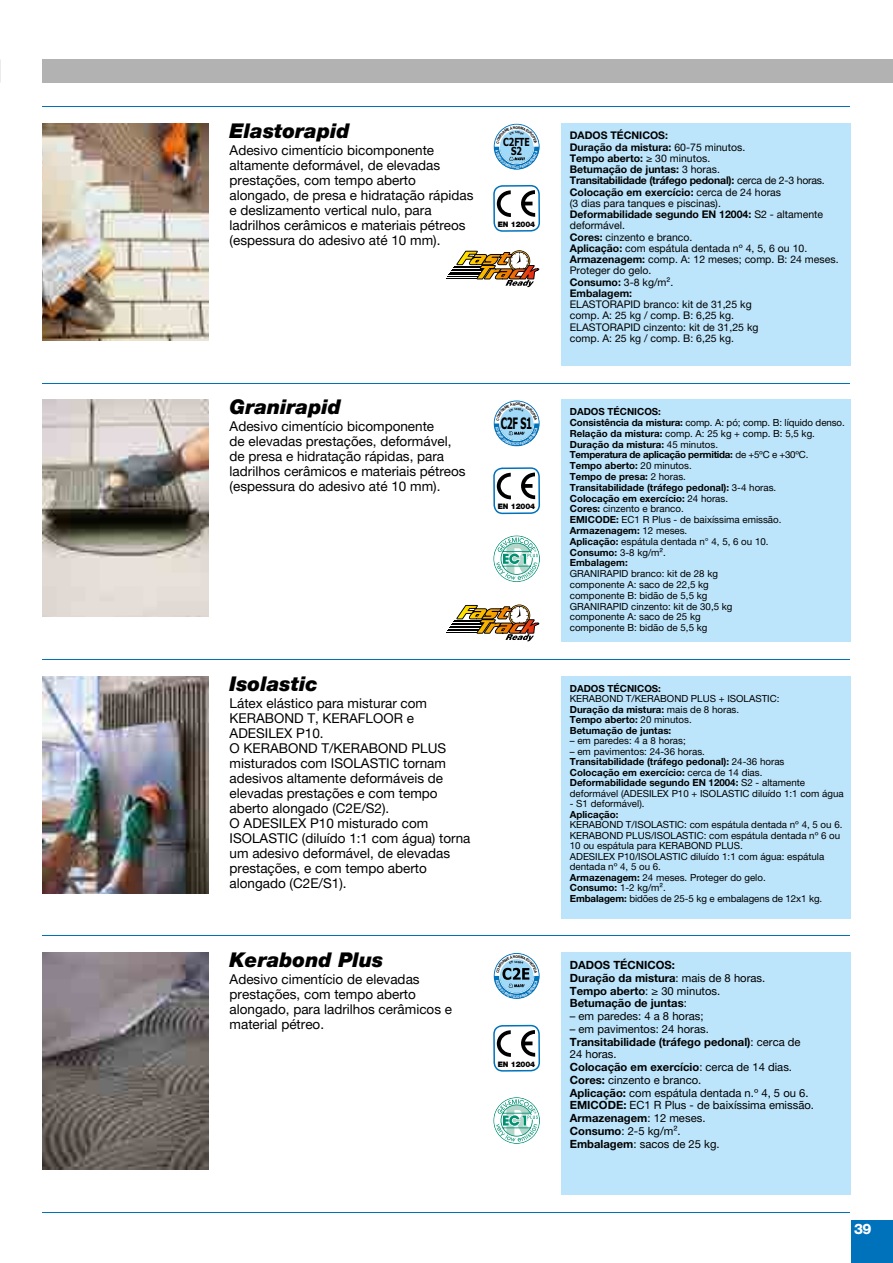
<style>
.page{position:relative;width:893px;height:1263px;background:#fff}
.page>*{position:absolute;margin:0;border:0;box-sizing:border-box;transform-origin:0 0}
.t1{font:italic 900 20.25px "Helvetica Neue LTW1 G";color:#000}
.t2{font:700 15.75px "Tahoma";color:#000;scale:.6 1}
.t3{font:800 14.25px "Helvetica Neue LTW1 G";color:#fff}
.t4{font:13.5px/15px "Helvetica Neue LTW1 G";color:#000}
.t5{font:11.25px/12.8px "Helvetica Neue LTW1 G";color:#000}
.t6{font:700 11.25px/12.8px "Helvetica Neue LTW1 G";color:#000}
.t7{font:700 11.1px/9.3px "Tahoma";color:#000;text-align:center;scale:.77 1}
.t8{font:10.5px/11.2px "Helvetica Neue LTW1 G";color:#000}
.t9{font:9.75px/10.5px "Helvetica Neue LTW1 G";color:#000}
.t10{font:700 9.75px/10.8px "Helvetica Neue LTW1 G";color:#000}
.t11{font:900 7.5px "Helvetica Neue LTW1 G";letter-spacing:-.03em;color:#000}
.s1{font-weight:700}
.s2{font-weight:400}
</style>
<div class="page">
<hr style="left:43px;top:383px;width:807px;height:1px;background:#0072bb">
<hr style="left:43px;top:659px;width:807px;height:1px;background:#0072bb">
<hr style="left:43px;top:935px;width:807px;height:1px;background:#0072bb">
<hr style="left:43px;top:1212px;width:807px;height:1px;background:#0072bb">
<hr style="left:43px;top:106px;width:807px;height:1px;background:#0072bb">
<div style="left:851px;top:1220px;width:42px;height:43px;background:#0072bb"></div>
<div style="left:43px;top:60px;width:850px;height:23px;background:#b3b2b2"></div>
<div style="left:561px;top:123px;width:289px;height:243px;background:#bce4fa"></div>
<img style="left:43px;top:123px;width:165px;height:217px">
<svg style="left:493px;top:185px;width:47px;height:47px"></svg>
<hr style="left:453px;top:269px;width:30px;height:1px;background:#000">
<hr style="left:451px;top:271px;width:31px;height:1px;background:#000">
<hr style="left:450px;top:273px;width:30px;height:1px;background:#000">
<hr style="left:451px;top:272px;width:30px;height:1px;background:#000">
<hr style="left:449px;top:275px;width:30px;height:1px;background:#000">
<hr style="left:448px;top:276px;width:30px;height:1px;background:#000">
<hr style="left:446px;top:278px;width:31px;height:1px;background:#000">
<svg style="left:454px;top:250px;width:86px;height:38px"></svg>
<img style="left:43px;top:400px;width:165px;height:217px">
<svg style="left:493px;top:535px;width:47px;height:47px"></svg>
<svg style="left:493px;top:467px;width:47px;height:47px"></svg>
<hr style="left:453px;top:623px;width:30px;height:1px;background:#000">
<hr style="left:451px;top:625px;width:31px;height:1px;background:#000">
<hr style="left:450px;top:627px;width:30px;height:1px;background:#000">
<hr style="left:451px;top:626px;width:30px;height:1px;background:#000">
<hr style="left:449px;top:629px;width:30px;height:1px;background:#000">
<hr style="left:448px;top:630px;width:30px;height:1px;background:#000">
<hr style="left:446px;top:632px;width:31px;height:1px;background:#000">
<svg style="left:454px;top:604px;width:86px;height:38px"></svg>
<img style="left:43px;top:676px;width:165px;height:217px">
<div style="left:561px;top:952px;width:289px;height:243px;background:#bce4fa"></div>
<img style="left:43px;top:952px;width:165px;height:217px">
<svg style="left:493px;top:1025px;width:47px;height:46px"></svg>
<svg style="left:493px;top:1097px;width:47px;height:47px"></svg>
<div style="left:561px;top:400px;width:289px;height:242px;background:#bce4fa"></div>
<div style="left:561px;top:676px;width:289px;height:242px;background:#bce4fa"></div>
<svg style="left:495px;top:125px;width:44px;height:44px"></svg>
<svg style="left:495px;top:401px;width:44px;height:44px"></svg>
<svg style="left:495px;top:954px;width:44px;height:44px"></svg>
<h1 class="t1" style="left:230px;top:118px;width:122px">Elastorapid</h1>
<p class="t4" style="left:230px;top:142px;width:245px">Adesivo cimentício bicomponente altamente deformável, de elevadas prestações, com tempo aberto alongado, de presa e hidratação rápidas e deslizamento vertical nulo, para ladrilhos cerâmicos e materiais pétreos (espessura do adesivo até 10 mm).</p>
<p class="t7" style="left:503px;top:137px;width:36px">C2FTE<br>S2</p>
<p class="t11" style="left:498px;top:220px;width:39px">EN 12004</p>
<h1 class="t1" style="left:230px;top:395px;width:113px">Granirapid</h1>
<p class="t4" style="left:230px;top:419px;width:238px">Adesivo cimentício bicomponente<br>de elevadas prestações, deformável, de presa e hidratação rápidas, para ladrilhos cerâmicos e materiais pétreos (espessura do adesivo até 10 mm).</p>
<p class="t2" style="left:501px;top:413px;width:54px">C2F S1</p>
<p class="t11" style="left:498px;top:502px;width:39px">EN 12004</p>
<h1 class="t1" style="left:230px;top:671px;width:89px">Isolastic</h1>
<p class="t4" style="left:230px;top:695px;width:242px">Látex elástico para misturar com<br>KERABOND T, KERAFLOOR e<br>ADESILEX P10.<br>O KERABOND T/KERABOND PLUS misturados com ISOLASTIC tornam adesivos altamente deformáveis de elevadas prestações e com tempo aberto alongado (C2E/S2).<br>O ADESILEX P10 misturado com<br>ISOLASTIC (diluído 1:1 com água) torna um adesivo deformável, de elevadas prestações, e com tempo aberto alongado (C2E/S1).</p>
<h1 class="t1" style="left:230px;top:948px;width:156px">Kerabond Plus</h1>
<p class="t4" style="left:230px;top:972px;width:224px">Adesivo cimentício de elevadas prestações, com tempo aberto alongado, para ladrilhos cerâmicos e material pétreo.</p>
<p class="t11" style="left:498px;top:1059px;width:39px">EN 12004</p>
<p class="t8" style="left:570px;top:130px;width:270px"><span class="s1">DADOS TÉCNICOS:<br>Duração da mistura:</span> 60-75 minutos.<br><span class="s1">Tempo aberto:</span> ≥ 30 minutos.<br><span class="s1">Betumação de juntas:</span> 3 horas.<br><span class="s1">Transitabilidade (tráfego pedonal):</span> cerca de 2-3 horas.<br><span class="s1">Colocação em exercício:</span> cerca de 24 horas<br>(3 dias para tanques e piscinas).<br><span class="s1">Deformabilidade segundo EN 12004:</span> S2 - altamente deformável.<br><span class="s1">Cores:</span> cinzento e branco.<br><span class="s1">Aplicação:</span> com espátula dentada nº 4, 5, 6 ou 10.<br><span class="s1">Armazenagem:</span> comp. A: 12 meses; comp. B: 24 meses.<br>Proteger do gelo.<br><span class="s1">Consumo:</span> 3-8 kg/m².<br><span class="s1">Embalagem:</span></p>
<p class="t8" style="left:570px;top:299px;width:190px">ELASTORAPID branco: kit de 31,25 kg comp. A: 25 kg / comp. B: 6,25 kg.<br>ELASTORAPID cinzento: kit de 31,25 kg comp. A: 25 kg / comp. B: 6,25 kg.</p>
<p class="t10" style="left:570px;top:406px;width:276px">DADOS TÉCNICOS:<br>Consistência da mistura: <span class="s2">comp. A: pó; comp. B: líquido denso.<br></span>Relação da mistura: <span class="s2">comp. A: 25 kg + comp. B: 5,5 kg.<br></span>Duração da mistura: <span class="s2">45 minutos.<br></span>Temperatura de aplicação permitida: <span class="s2">de +5ºC e +30ºC.<br></span>Tempo aberto: <span class="s2">20 minutos.<br></span>Tempo de presa: <span class="s2">2 horas.<br></span>Transitabilidade (tráfego pedonal): <span class="s2">3-4 horas.<br></span>Colocação em exercício: <span class="s2">24 horas.<br></span>Cores: <span class="s2">cinzento e branco.<br></span>EMICODE: <span class="s2">EC1 R Plus - de baixíssima emissão.<br></span>Armazenagem: <span class="s2">12 meses.<br></span>Aplicação: <span class="s2">espátula dentada n° 4, 5, 6 ou 10.<br></span>Consumo: <span class="s2">3-8 kg/m².<br></span>Embalagem:</p>
<p class="t9" style="left:570px;top:568px;width:164px">GRANIRAPID branco: kit de 28 kg componente A: saco de 22,5 kg componente B: bidão de 5,5 kg<br>GRANIRAPID cinzento: kit de 30,5 kg componente A: saco de 25 kg componente B: bidão de 5,5 kg</p>
<p class="t10" style="left:570px;top:683px;width:93px">DADOS TÉCNICOS:</p>
<p class="t9" style="left:570px;top:693px;width:211px">KERABOND T/KERABOND PLUS + ISOLASTIC:<br><span class="s1">Duração da mistura:</span> mais de 8 horas.<br><span class="s1">Tempo aberto:</span> 20 minutos.<br><span class="s1">Betumação de juntas:</span></p>
<p class="t9" style="left:570px;top:735px;width:117px">– em paredes: 4 a 8 horas;</p>
<p class="t9" style="left:570px;top:746px;width:275px">– em pavimentos: 24-36 horas.<br><span class="s1">Transitabilidade (tráfego pedonal):</span> 24-36 horas<br><span class="s1">Colocação em exercício:</span> cerca de 14 dias.<br><span class="s1">Deformabilidade segundo EN 12004:</span> S2 - altamente deformável (ADESILEX P10 + ISOLASTIC diluído 1:1 com água</p>
<p class="t9" style="left:570px;top:798px;width:76px">- S1 deformável).</p>
<p class="t10" style="left:570px;top:809px;width:50px">Aplicação:</p>
<p class="t9" style="left:570px;top:819px;width:274px">KERABOND T/ISOLASTIC: com espátula dentada nº 4, 5 ou 6.<br>KERABOND PLUS/ISOLASTIC: com espátula dentada nº 6 ou 10 ou espátula para KERABOND PLUS.<br>ADESILEX P10/ISOLASTIC diluído 1:1 com água: espátula dentada nº 4, 5 ou 6.<br><span class="s1">Armazenagem:</span> 24 meses. Proteger do gelo.<br><span class="s1">Consumo:</span> 1-2 kg/m².<br><span class="s1">Embalagem:</span> bidões de 25-5 kg e embalagens de 12x1 kg.</p>
<p class="t6" style="left:570px;top:959px;width:197px">DADOS TÉCNICOS:<br>Duração da mistura<span class="s2">: mais de 8 horas.<br></span>Tempo aberto<span class="s2">: ≥ 30 minutos.<br></span>Betumação de juntas<span class="s2">:</span></p>
<p class="t5" style="left:570px;top:1010px;width:135px">– em paredes: 4 a 8 horas;</p>
<p class="t5" style="left:570px;top:1022px;width:246px">– em pavimentos: 24 horas.<br><span class="s1">Transitabilidade (tráfego pedonal)</span>: cerca de<br>24 horas.<br><span class="s1">Colocação em exercício</span>: cerca de 14 dias.<br><span class="s1">Cores:</span> cinzento e branco.<br><span class="s1">Aplicação:</span> com espátula dentada n.º 4, 5 ou 6.<br><span class="s1">EMICODE:</span> EC1 R Plus - de baixíssima emissão.<br><span class="s1">Armazenagem</span>: 12 meses.<br><span class="s1">Consumo</span>: 2-5 kg/m².<br><span class="s1">Embalagem</span>: sacos de 25 kg.</p>
<p class="t3" style="left:854px;top:1220px;width:19px">39</p>
</div>
